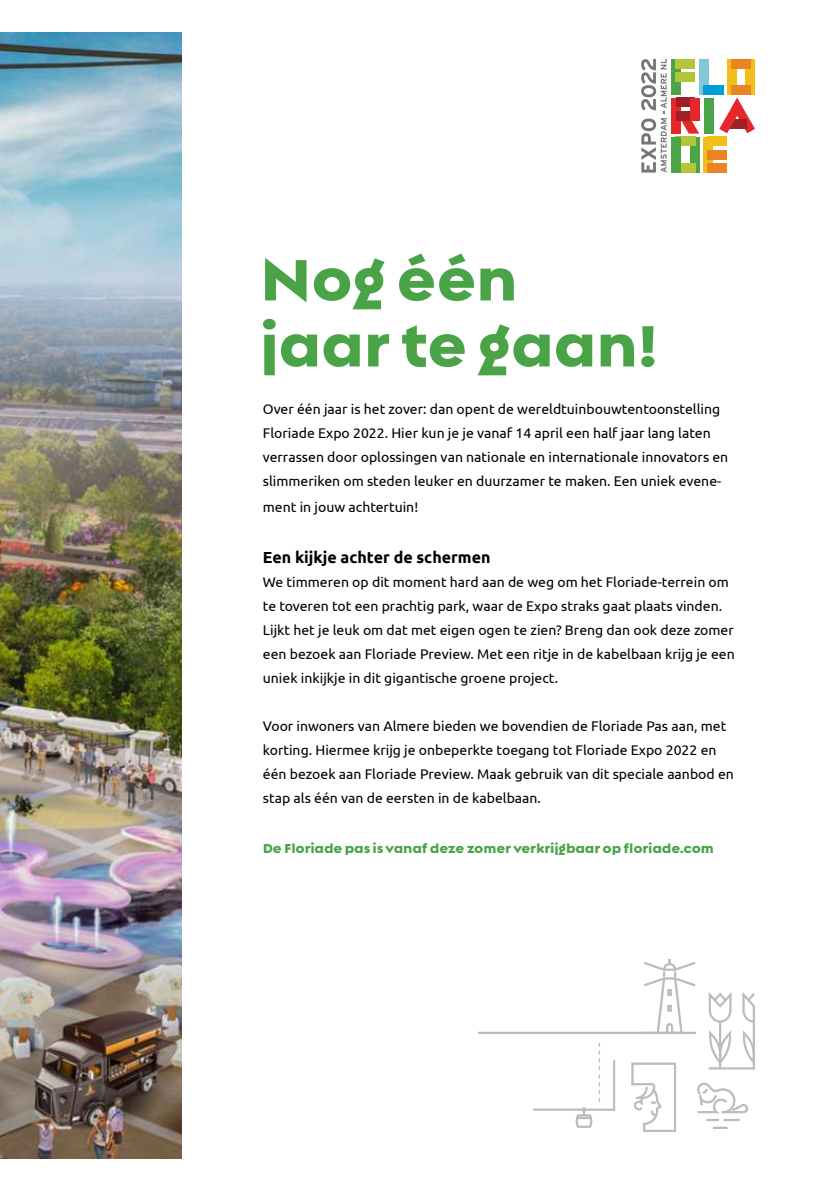
<style>
.page{position:relative;width:820px;height:1191px;background:#fff}
.page>*{position:absolute;margin:0;border:0;box-sizing:border-box;transform-origin:0 0}
.t1{font:800 63px/66px "Regulator Nova";letter-spacing:-.015em;color:#4aa447}
.t2{font:700 16px "Ubuntu";color:#000}
.t3{font:14px/24px "Ubuntu";color:#000}
.t4{font:800 14px "Regulator Nova";letter-spacing:-.015em;color:#4aa447}
</style>
<div class="page">
<img style="left:0;top:33px;width:181px;height:1125px">
<div style="left:689px;top:137px;width:10px;height:35px;background:#4ba447"></div>
<div style="left:674px;top:163px;width:21px;height:9px;background:#b5c538"></div>
<div style="left:674px;top:137px;width:21px;height:9px;background:#b5c538"></div>
<div style="left:671px;top:137px;width:9px;height:35px;background:#4ba447"></div>
<div style="left:703px;top:137px;width:9px;height:35px;background:#f2be1a"></div>
<div style="left:707px;top:137px;width:20px;height:9px;background:#f2be1a"></div>
<div style="left:707px;top:163px;width:20px;height:9px;background:#e88423"></div>
<div style="left:707px;top:150px;width:20px;height:9px;background:#e88423"></div>
<svg style="left:679px;top:117px;width:20px;height:17px"></svg>
<div style="left:671px;top:98px;width:9px;height:35px;background:#e5272a"></div>
<div style="left:675px;top:98px;width:19px;height:9px;background:#a01e25"></div>
<div style="left:675px;top:112px;width:19px;height:9px;background:#a01e25"></div>
<div style="left:689px;top:98px;width:9px;height:23px;background:#e5272a"></div>
<div style="left:704px;top:98px;width:9px;height:36px;background:#4ba447"></div>
<svg style="left:719px;top:98px;width:35px;height:35px"></svg>
<div style="left:699px;top:59px;width:9px;height:36px;background:#82c6d7"></div>
<div style="left:702px;top:86px;width:20px;height:9px;background:#019dd7"></div>
<div style="left:726px;top:59px;width:9px;height:36px;background:#f2be1a"></div>
<div style="left:745px;top:59px;width:9px;height:36px;background:#f2be1a"></div>
<div style="left:730px;top:86px;width:20px;height:9px;background:#e88423"></div>
<div style="left:730px;top:59px;width:20px;height:9px;background:#e88423"></div>
<div style="left:671px;top:59px;width:9px;height:36px;background:#4ba447"></div>
<div style="left:675px;top:59px;width:20px;height:9px;background:#b5c538"></div>
<div style="left:675px;top:72px;width:20px;height:9px;background:#b5c538"></div>
<svg style="left:641px;top:59px;width:25px;height:113px"></svg>
<svg style="left:644px;top:959px;width:50px;height:73px"></svg>
<svg style="left:631px;top:1063px;width:44px;height:68px"></svg>
<div style="left:478px;top:1032px;width:217px;height:1px;border:1px solid #bdbbbb"></div>
<svg style="left:708px;top:992px;width:46px;height:77px"></svg>
<svg style="left:706px;top:1119px;width:32px;height:1px"></svg>
<svg style="left:713px;top:1127px;width:13px;height:1px"></svg>
<svg style="left:697px;top:1083px;width:50px;height:30px"></svg>
<svg style="left:533px;top:1042px;width:81px;height:85px"></svg>
<h1 class="t1" style="left:259px;top:246px;width:400px">Nog één jaar te gaan!</h1>
<p class="t3" style="left:263px;top:396px;width:467px">Over één jaar is het zover: dan opent de wereldtuinbouwtentoonstelling Floriade Expo 2022. Hier kun je je vanaf 14 april een half jaar lang laten verrassen door oplossingen van nationale en internationale innovators en slimmeriken om steden leuker en duurzamer te maken. Een uniek evene-</p>
<p class="t3" style="left:263px;top:494px;width:157px">ment in jouw achtertuin!</p>
<p class="t2" style="left:263px;top:547px;width:229px">Een kijkje achter de schermen</p>
<p class="t3" style="left:263px;top:569px;width:473px">We timmeren op dit moment hard aan de weg om het Floriade-terrein om te toveren tot een prachtig park, waar de Expo straks gaat plaats vinden.<br>Lijkt het je leuk om dat met eigen ogen te zien? Breng dan ook deze zomer een bezoek aan Floriade Preview. Met een ritje in de kabelbaan krijg je een uniek inkijkje in dit gigantische groene project.</p>
<p class="t3" style="left:263px;top:713px;width:472px">Voor inwoners van Almere bieden we bovendien de Floriade Pas aan, met korting. Hiermee krijg je onbeperkte toegang tot Floriade Expo 2022 en één bezoek aan Floriade Preview. Maak gebruik van dit speciale aanbod en stap als één van de eersten in de kabelbaan.</p>
<p class="t4" style="left:262px;top:840px;width:452px">De Floriade pas is vanaf deze zomer verkrijgbaar op floriade.com</p>
</div>
